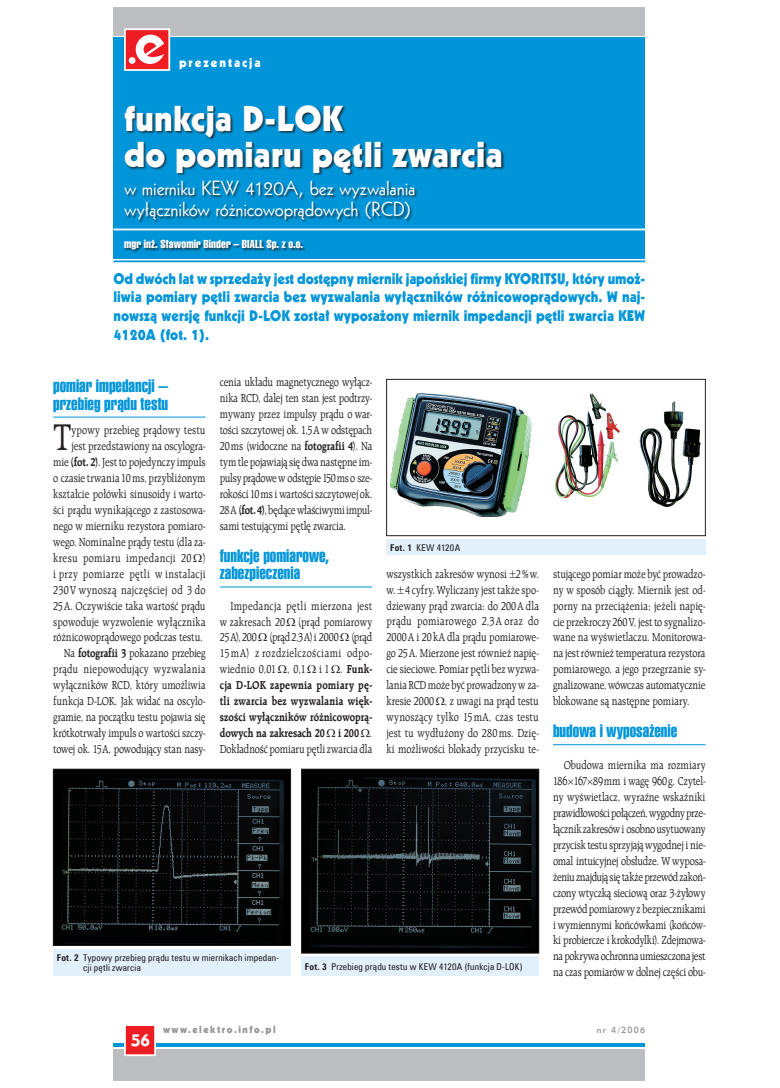
<style>
.page{position:relative;width:780px;height:1088px;background:#fff}
.page>*{position:absolute;margin:0;border:0;box-sizing:border-box;transform-origin:0 0}
.t1{font:39.88px "Raleigh EU";color:#231f20;scale:.82 1}
.t2{font:35px/35.4px "Geometric 231 Hv EU";color:#fff}
.t3{font:20px/21.2px "Geometric 231 EU";letter-spacing:-.005em;color:#fff}
.t4{font:17.5px/17.8px "Swis 911 X Cm EU";color:#0095d9;scale:1.1 1}
.t5{font:16.5px "Geometric 415 Blk EU";color:#fff}
.t6{font:15px/18.8px "Geometric 231 Hv EU";color:#0095d9;text-align:justify;scale:.95 1}
.t7{font:12.5px "Geometric 231 Hv EU";letter-spacing:.15em;color:#fff}
.t8{font:12.38px/16px "Raleigh EU";color:#231f20;text-align:justify;scale:.82 1}
.t9{font:11.25px "Swis 911 Cm EU";letter-spacing:.015em;color:#fff}
.t10{font:10px "Geometric 231 Hv EU";letter-spacing:.15em;color:#939598}
.t11{font:9.38px/10px "Zurich Cn EU";letter-spacing:.025em;color:#231f20}
.t12{font:8.75px "Geometric 415 Md EU";letter-spacing:.15em;color:#939598}
.s1{font-weight:700}
</style>
<div class="page">
<div style="left:113px;top:1049px;width:532px;height:32px;background:#bcbdc0"></div>
<div style="left:113px;top:7px;width:532px;height:28px;background:#bcbdc0"></div>
<hr style="left:113px;top:1044px;width:532px;height:3px;background:#0095d9">
<div style="left:113px;top:37px;width:532px;height:222px;background:#0095d9"></div>
<hr style="left:113px;top:229px;width:532px;height:1px;background:#fff">
<hr style="left:113px;top:260px;width:532px;height:2px;background:#0095d9">
<hr style="left:53px;top:417px;width:153px;height:1px;background:#0095d9">
<hr style="left:220px;top:586px;width:152px;height:1px;background:#0095d9">
<hr style="left:553px;top:744px;width:152px;height:1px;background:#0095d9">
<div style="left:386px;top:539px;width:319px;height:16px;background:#e1f0fa"></div>
<img style="left:389px;top:393px;width:312px;height:124px">
<div style="left:386px;top:379px;width:319px;height:157px;border:1px solid #231f20"></div>
<div style="left:53px;top:949px;width:238px;height:27px;background:#e1f0fa"></div>
<div style="left:53px;top:769px;width:237px;height:176px;background:#000"></div>
<img style="left:61px;top:778px;width:222px;height:154px">
<div style="left:53px;top:769px;width:238px;height:176px;border:1px solid #231f20"></div>
<div style="left:301px;top:957px;width:238px;height:19px;background:#e1f0fa"></div>
<div style="left:301px;top:769px;width:237px;height:184px;background:#000"></div>
<img style="left:310px;top:777px;width:225px;height:170px">
<div style="left:301px;top:769px;width:238px;height:184px;border:1px solid #231f20"></div>
<div style="left:125px;top:1025px;width:30px;height:30px;background:#ee1d23"></div>
<div style="left:124px;top:1024px;width:32px;height:32px;border:2px solid #fff"></div>
<div style="left:125px;top:29px;width:43px;height:41px;background:#ee1d23"></div>
<svg style="left:134px;top:34px;width:30px;height:30px"></svg>
<div style="left:129px;top:57px;width:6px;height:7px;background:#fff;border-radius:50%"></div>
<div style="left:124px;top:28px;width:46px;height:43px;border:2px solid #fff"></div>
<div style="left:123px;top:105px;width:382px;height:149px;background:#231f20;opacity:.8"></div>
<p class="t7" style="left:179px;top:55px;width:83px">prezentacja</p>
<h2 class="t2" style="left:124px;top:101px;width:380px">funkcja D‑LOK<br>do pomiaru pętli zwarcia</h2>
<h3 class="t3" style="left:124px;top:177px;width:293px">w mierniku KEW 4120A, bez wyzwalania wyłączników różnicowoprądowych (RCD)</h3>
<p class="t9" style="left:124px;top:237px;width:181px">mgr inż. Sławomir Binder – BIALL Sp. z o.o.</p>
<p class="t6" style="left:113px;top:269px;width:561px">Od dwóch lat w sprzedaży jest dostępny miernik japońskiej firmy KYORITSU, który umoż&shy;liwia pomiary pętli zwarcia bez wyzwalania wyłączników różnicowoprądowych. W naj&shy;nowszą wersję funkcji D-LOK został wyposażony miernik impedancji pętli zwarcia KEW 4120A (fot. 1).</p>
<p class="t8" style="left:220px;top:374px;width:187px">cenia układu magnetycznego wyłącz&shy;nika RCD, dalej ten stan jest podtrzy&shy;mywany przez impulsy prądu o war&shy;tości szczytowej ok. 1,5A w odstępach 20ms (widoczne na <span class="s1">fotografii 4</span>). Na tym tle pojawiają się dwa następne im&shy;pulsy prądowe w odstępie 150ms o sze&shy;rokości 10ms i wartości szczytowej ok.<br>28A <span class="s1">(fot. 4)</span>, będące właściwymi impul&shy;sami testującymi pętlę zwarcia.</p>
<h3 class="t4" style="left:220px;top:547px;width:101px">funkcje pomiarowe, zabezpieczenia</h3>
<p class="t8" style="left:220px;top:597px;width:187px;text-indent:11px">Impedancja pętli mierzona jest w zakresach 20 (prąd pomiarowy 25A), 200 (prąd 2,3A) i 2000 (prąd 15 mA) z rozdzielczościami odpo&shy;wiednio 0,01 , 0,1 i 1 . <span class="s1">Funk&shy;cja D‑LOK zapewnia pomiary pę&shy;tli zwarcia bez wyzwalania więk&shy;szości wyłączników różnicowoprą&shy;dowych na zakresach 20 i 200</span> .<br>Dokładność pomiaru pętli zwarcia dla</p>
<h3 class="t4" style="left:53px;top:377px;width:106px">pomiar impedancji – przebieg prądu testu</h3>
<h1 class="t1" style="left:53px;top:413px;width:24px">T</h1>
<p class="t8" style="left:53px;top:422px;width:187px;text-align:right">ypowy przebieg prądowy testu<br>jest przedstawiony na oscylogra&shy;mie <span class="s1">(fot. 2)</span>. Jest to pojedynczy impuls o czasie trwania 10ms, przybliżonym kształcie połówki sinusoidy i warto&shy;ści prądu wynikającego z zastosowa&shy;nego w mierniku rezystora pomiaro&shy;wego. Nominalne prądy testu (dla za&shy;kresu pomiaru impedancji 20 ) i przy pomiarze pętli w instalacji 230V wynoszą najczęściej od 3 do 25A. Oczywiście taka wartość prądu spowoduje wyzwolenie wyłącznika różnicowoprądowego podczas testu.<br>Na <span class="s1">fotografii 3</span> pokazano przebieg prądu niepowodujący wyzwalania wyłączników RCD, który umożliwia funkcja D‑LOK. Jak widać na oscylo&shy;gramie, na początku testu pojawia się krótkotrwały impuls o wartości szczy&shy;towej ok. 15A, powodujący stan nasy-</p>
<p class="t11" style="left:390px;top:542px;width:72px"><span class="s1">Fot. 1</span> KEW 4120A</p>
<p class="t8" style="left:386px;top:565px;width:187px">wszystkich zakresów wynosi 2%w. w. 4 cyfry. Wyliczany jest także spo&shy;dziewany prąd zwarcia: do 200A dla prądu pomiarowego 2,3A oraz do 2000A i 20kA dla prądu pomiarowe&shy;go 25A. Mierzone jest również napię&shy;cie sieciowe. Pomiar pętli bez wyzwa&shy;lania RCD może być prowadzony w za&shy;kresie 2000 , z uwagi na prąd testu wynoszący tylko 15mA, czas testu jest tu wydłużony do 280ms. Dzię&shy;ki możliwości blokady przycisku te-</p>
<p class="t8" style="left:553px;top:565px;width:187px">stującego pomiar może być prowadzo&shy;ny w sposób ciągły. Miernik jest od&shy;porny na przeciążenia; jeżeli napię&shy;cie przekroczy 260V, jest to sygnalizo&shy;wane na wyświetlaczu. Monitorowa&shy;na jest również temperatura rezystora pomiarowego, a jego przegrzanie sy&shy;gnalizowane, wówczas automatycznie blokowane są następne pomiary.</p>
<h3 class="t4" style="left:553px;top:722px;width:114px">budowa i wyposażenie</h3>
<p class="t8" style="left:553px;top:757px;width:187px;text-indent:11px">Obudowa miernika ma rozmiary 186 167 89mm i wagę 960g. Czytel&shy;ny wyświetlacz, wyraźne wskaźniki prawidłowości połączeń, wygodny prze&shy;łącznik zakresów i osobno usytuowany przycisk testu sprzyjają wygodnej i nie&shy;omal intuicyjnej obsłudze. W wyposa&shy;żeniu znajdują się także przewód zakoń&shy;czony wtyczką sieciową oraz 3‑żyłowy przewód pomiarowy z bezpiecznikami i wymiennymi końcówkami (końców&shy;ki probiercze i krokodylki). Zdejmowa&shy;na pokrywa ochronna umieszczona jest na czas pomiarów w dolnej części obu-</p>
<p class="t11" style="left:83px;top:952px;width:197px;text-indent:-26px"><span class="s1">Fot. 2</span> Typowy przebieg prądu testu w miernikach impedan&shy;cji pętli zwarcia</p>
<p class="t11" style="left:305px;top:961px;width:219px"><span class="s1">Fot. 3</span> Przebieg prądu testu w KEW 4120A (funkcja D‑LOK)</p>
<h3 class="t5" style="left:131px;top:1030px;width:21px">56</h3>
<p class="t10" style="left:163px;top:1023px;width:114px">www.elektro.info.pl</p>
<p class="t12" style="left:596px;top:1024px;width:50px">nr 4/2006</p>
</div>
